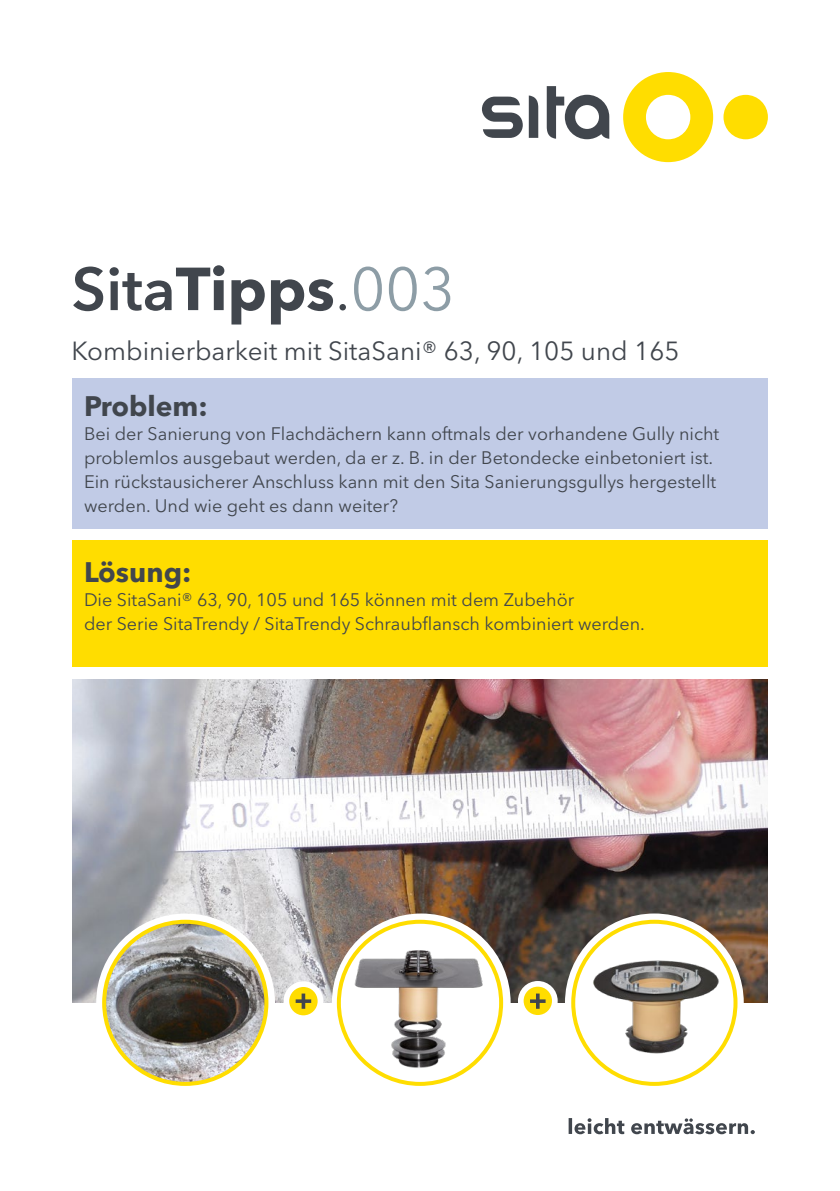
<style>
.page{position:relative;width:840px;height:1191px;background:#fff}
.page>*{position:absolute;margin:0;border:0;box-sizing:border-box;transform-origin:0 0}
.t1{font:700 60px "Avenir Next W1 G";color:#41464d}
.t2{font:700 28px "Avenir Next W1 G";color:#41464d}
.t3{font:26px "Avenir Next W1 G";color:#41464d}
.t4{font:18px/24px "Avenir Next W1 G";color:#41464d}
.s1{font-weight:600}
.s2{font-weight:400}
.s3{font-weight:400;color:#8d9da6}
</style>
<div class="page">
<svg style="left:568px;top:1118px;width:186px;height:16px"></svg>
<svg style="left:623px;top:72px;width:89px;height:90px"></svg>
<svg style="left:482px;top:97px;width:40px;height:41px"></svg>
<svg style="left:528px;top:95px;width:10px;height:43px"></svg>
<svg style="left:546px;top:86px;width:63px;height:53px"></svg>
<div style="left:723px;top:95px;width:44px;height:44px;background:#fd0;border-radius:50%"></div>
<div style="left:72px;top:378px;width:695px;height:150px;background:#c1cbe6"></div>
<div style="left:72px;top:540px;width:695px;height:127px;background:#fd0"></div>
<img style="left:72px;top:679px;width:695px;height:323px">
<svg style="left:331px;top:913px;width:179px;height:179px"></svg>
<svg style="left:96px;top:913px;width:179px;height:179px"></svg>
<svg style="left:564px;top:913px;width:179px;height:179px"></svg>
<img style="left:338px;top:930px;width:163px;height:154px">
<div style="left:336px;top:919px;width:167px;height:167px;border:4px solid #fd0;border-radius:50%"></div>
<div style="left:283px;top:981px;width:40px;height:40px;background:#fff;border-radius:50%"></div>
<div style="left:289px;top:987px;width:28px;height:28px;background:#fd0;border-radius:50%"></div>
<div style="left:517px;top:981px;width:40px;height:39px;background:#fff;border-radius:50%"></div>
<div style="left:523px;top:986px;width:28px;height:29px;background:#fd0;border-radius:50%"></div>
<img style="left:573px;top:921px;width:162px;height:163px;border-radius:81px">
<div style="left:571px;top:919px;width:166px;height:167px;border:4px solid #fd0;border-radius:50%"></div>
<img style="left:104px;top:921px;width:162px;height:163px;border-radius:81px">
<div style="left:102px;top:919px;width:166px;height:167px;border:4px solid #fd0;border-radius:50%"></div>
<svg style="left:295px;top:993px;width:16px;height:15px"></svg>
<svg style="left:530px;top:993px;width:15px;height:15px"></svg>
<h1 class="t1" style="left:72px;top:252px;width:384px"><span class="s1">Sita</span>Tipps<span class="s2">.</span><span class="s3">003</span></h1>
<h3 class="t3" style="left:72px;top:335px;width:609px">Kombinierbarkeit mit SitaSani® 63, 90, 105 und 165</h3>
<h2 class="t2" style="left:84px;top:389px;width:125px">Problem:</h2>
<p class="t4" style="left:84px;top:422px;width:636px">Bei der Sanierung von Flachdächern kann oftmals der vorhandene Gully nicht problemlos ausgebaut werden, da er z. B. in der Betondecke einbetoniert ist.<br>Ein rückstausicherer Anschluss kann mit den Sita Sanierungsgullys hergestellt werden. Und wie geht es dann weiter?</p>
<h2 class="t2" style="left:84px;top:555px;width:109px">Lösung:</h2>
<p class="t4" style="left:84px;top:588px;width:562px">Die SitaSani® 63, 90, 105 und 165 können mit dem Zubehör<br>der Serie SitaTrendy / SitaTrendy Schraubflansch kombiniert werden.</p>
</div>
